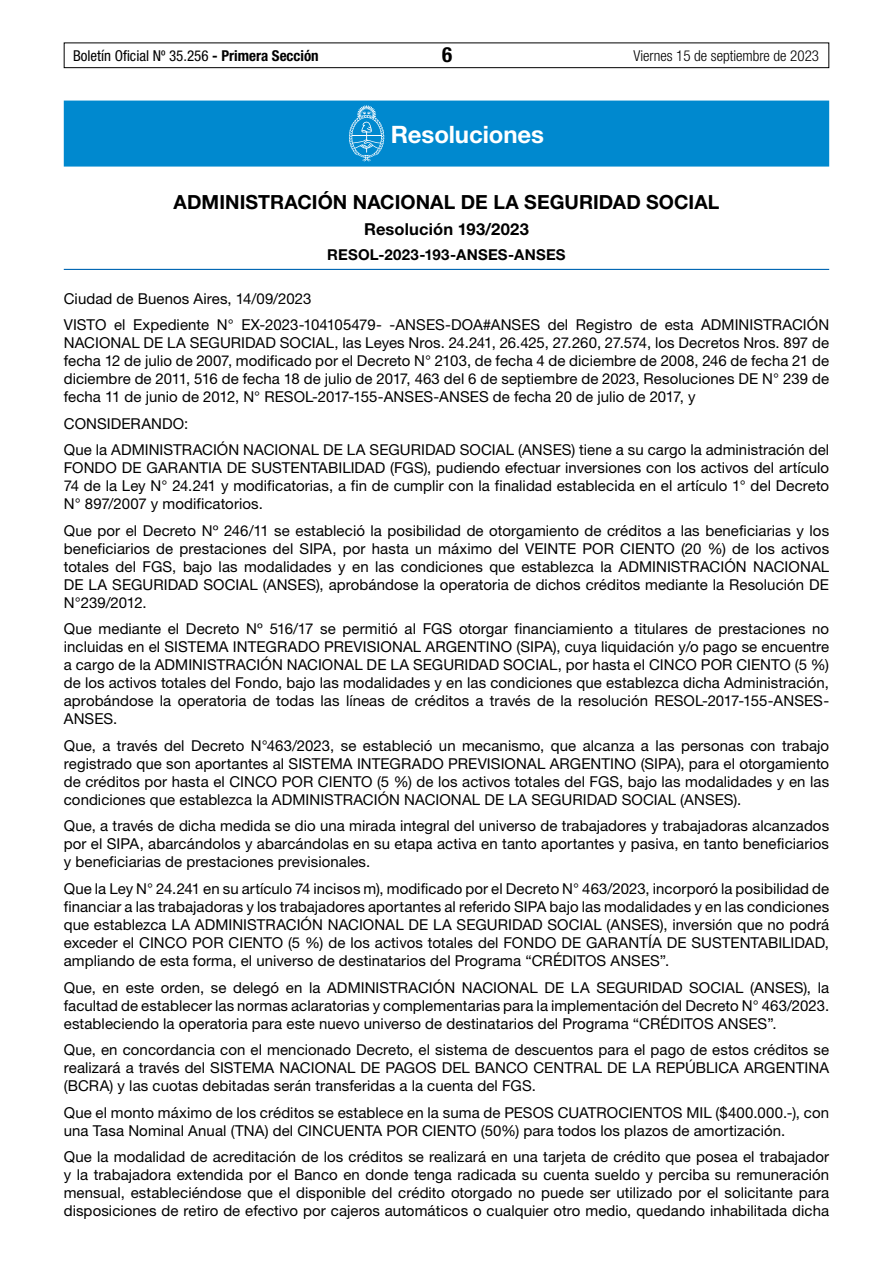
<style>
.page{position:relative;width:893px;height:1263px;background:#fff}
.page>*{position:absolute;margin:0;border:0;box-sizing:border-box;transform-origin:0 0}
.t1{font:700 24px "Helvetica Neue LT Std";letter-spacing:-.005em;color:#fff}
.t2{font:700 condensed 21px "Helvetica Neue LT Std";color:#000}
.t3{font:700 19.5px "Helvetica Neue LT Std";letter-spacing:.005em;color:#000}
.t4{font:700 16.5px "Helvetica Neue LT Std";letter-spacing:.01em;color:#000}
.t5{font:15px/18px "Helvetica Neue LT Std";letter-spacing:.005em;color:#000;text-align:justify}
.t6{font:condensed 15px "Helvetica Neue LT Std";color:#000}
.t7{font:300 condensed 15px "Helvetica Neue LT Std";color:#000}
.t8{font:700 15px "Helvetica Neue LT Std";letter-spacing:.015em;color:#000}
.s1{font-weight:700}
</style>
<div class="page">
<div style="left:64px;top:43px;width:765px;height:25px;border:1px solid #000"></div>
<div style="left:64px;top:101px;width:765px;height:66px;background:#0089cf"></div>
<hr style="left:64px;top:269px;width:765px;height:1px;background:#0066b3">
<svg style="left:349px;top:105px;width:35px;height:56px"></svg>
<p class="t6" style="left:73px;top:47px;width:247px">Boletín Oficial Nº 35.256 <span class="s1">- Primera Sección</span></p>
<h2 class="t2" style="left:442px;top:42px;width:12px">6</h2>
<p class="t7" style="left:633px;top:47px;width:187px">Viernes 15 de septiembre de 2023</p>
<h1 class="t1" style="left:391px;top:120px;width:155px">Resoluciones</h1>
<h3 class="t3" style="left:174px;top:190px;width:547px">ADMINISTRACIÓN NACIONAL DE LA SEGURIDAD SOCIAL</h3>
<p class="t4" style="left:364px;top:219px;width:166px">Resolución 193/2023</p>
<p class="t8" style="left:327px;top:246px;width:240px">RESOL-2023-193-ANSES-ANSES</p>
<p class="t5" style="left:64px;top:285px;width:767px;line-height:26.5px">Ciudad de Buenos Aires, 14/09/2023<br>VISTO el Expediente N° EX-2023-104105479- -ANSES-DOA#ANSES del Registro de esta ADMINISTRACIÓN</p>
<p class="t5" style="left:64px;top:334px;width:767px">NACIONAL DE LA SEGURIDAD SOCIAL, las Leyes Nros. 24.241, 26.425, 27.260, 27.574, los Decretos Nros. 897 de fecha 12 de julio de 2007, modificado por el Decreto N° 2103, de fecha 4 de diciembre de 2008, 246 de fecha 21 de diciembre de 2011, 516 de fecha 18 de julio de 2017, 463 del 6 de septiembre de 2023, Resoluciones DE N° 239 de fecha 11 de junio de 2012, N° RESOL-2017-155-ANSES-ANSES de fecha 20 de julio de 2017, y</p>
<p class="t5" style="left:64px;top:410px;width:767px;line-height:26.5px">CONSIDERANDO:<br>Que la ADMINISTRACIÓN NACIONAL DE LA SEGURIDAD SOCIAL (ANSES) tiene a su cargo la administración del</p>
<p class="t5" style="left:64px;top:459px;width:767px">FONDO DE GARANTIA DE SUSTENTABILIDAD (FGS), pudiendo efectuar inversiones con los activos del artículo 74 de la Ley N° 24.241 y modificatorias, a fin de cumplir con la finalidad establecida en el artículo 1° del Decreto N° 897/2007 y modificatorios.</p>
<p class="t5" style="left:64px;top:521px;width:767px">Que por el Decreto Nº 246/11 se estableció la posibilidad de otorgamiento de créditos a las beneficiarias y los beneficiarios de prestaciones del SIPA, por hasta un máximo del VEINTE POR CIENTO (20 %) de los activos totales del FGS, bajo las modalidades y en las condiciones que establezca la ADMINISTRACIÓN NACIONAL DE LA SEGURIDAD SOCIAL (ANSES), aprobándose la operatoria de dichos créditos mediante la Resolución DE N°239/2012.</p>
<p class="t5" style="left:64px;top:620px;width:767px">Que mediante el Decreto Nº 516/17 se permitió al FGS otorgar financiamiento a titulares de prestaciones no incluidas en el SISTEMA INTEGRADO PREVISIONAL ARGENTINO (SIPA), cuya liquidación y/o pago se encuentre a cargo de la ADMINISTRACIÓN NACIONAL DE LA SEGURIDAD SOCIAL, por hasta el CINCO POR CIENTO (5 %) de los activos totales del Fondo, bajo las modalidades y en las condiciones que establezca dicha Administración, aprobándose la operatoria de todas las líneas de créditos a través de la resolución RESOL-2017-155-ANSES-ANSES.</p>
<p class="t5" style="left:64px;top:736px;width:767px">Que, a través del Decreto N°463/2023, se estableció un mecanismo, que alcanza a las personas con trabajo registrado que son aportantes al SISTEMA INTEGRADO PREVISIONAL ARGENTINO (SIPA), para el otorgamiento de créditos por hasta el CINCO POR CIENTO (5 %) de los activos totales del FGS, bajo las modalidades y en las condiciones que establezca la ADMINISTRACIÓN NACIONAL DE LA SEGURIDAD SOCIAL (ANSES).</p>
<p class="t5" style="left:64px;top:817px;width:767px">Que, a través de dicha medida se dio una mirada integral del universo de trabajadores y trabajadoras alcanzados por el SIPA, abarcándolos y abarcándolas en su etapa activa en tanto aportantes y pasiva, en tanto beneficiarios y beneficiarias de prestaciones previsionales.</p>
<p class="t5" style="left:64px;top:879px;width:767px">Que la Ley N° 24.241 en su artículo 74 incisos m), modificado por el Decreto N° 463/2023, incorporó la posibilidad de financiar a las trabajadoras y los trabajadores aportantes al referido SIPA bajo las modalidades y en las condiciones que establezca LA ADMINISTRACIÓN NACIONAL DE LA SEGURIDAD SOCIAL (ANSES), inversión que no podrá exceder el CINCO POR CIENTO (5 %) de los activos totales del FONDO DE GARANTÍA DE SUSTENTABILIDAD, ampliando de esta forma, el universo de destinatarios del Programa “CRÉDITOS ANSES”.</p>
<p class="t5" style="left:64px;top:978px;width:767px">Que, en este orden, se delegó en la ADMINISTRACIÓN NACIONAL DE LA SEGURIDAD SOCIAL (ANSES), la facultad de establecer las normas aclaratorias y complementarias para la implementación del Decreto N° 463/2023. estableciendo la operatoria para este nuevo universo de destinatarios del Programa “CRÉDITOS ANSES”.</p>
<p class="t5" style="left:64px;top:1040px;width:767px">Que, en concordancia con el mencionado Decreto, el sistema de descuentos para el pago de estos créditos se realizará a través del SISTEMA NACIONAL DE PAGOS DEL BANCO CENTRAL DE LA REPÚBLICA ARGENTINA (BCRA) y las cuotas debitadas serán transferidas a la cuenta del FGS.</p>
<p class="t5" style="left:64px;top:1103px;width:767px">Que el monto máximo de los créditos se establece en la suma de PESOS CUATROCIENTOS MIL ($400.000.-), con una Tasa Nominal Anual (TNA) del CINCUENTA POR CIENTO (50%) para todos los plazos de amortización.</p>
<p class="t5" style="left:64px;top:1147px;width:767px">Que la modalidad de acreditación de los créditos se realizará en una tarjeta de crédito que posea el trabajador y la trabajadora extendida por el Banco en donde tenga radicada su cuenta sueldo y perciba su remuneración mensual, estableciéndose que el disponible del crédito otorgado no puede ser utilizado por el solicitante para disposiciones de retiro de efectivo por cajeros automáticos o cualquier otro medio, quedando inhabilitada dicha</p>
</div>
